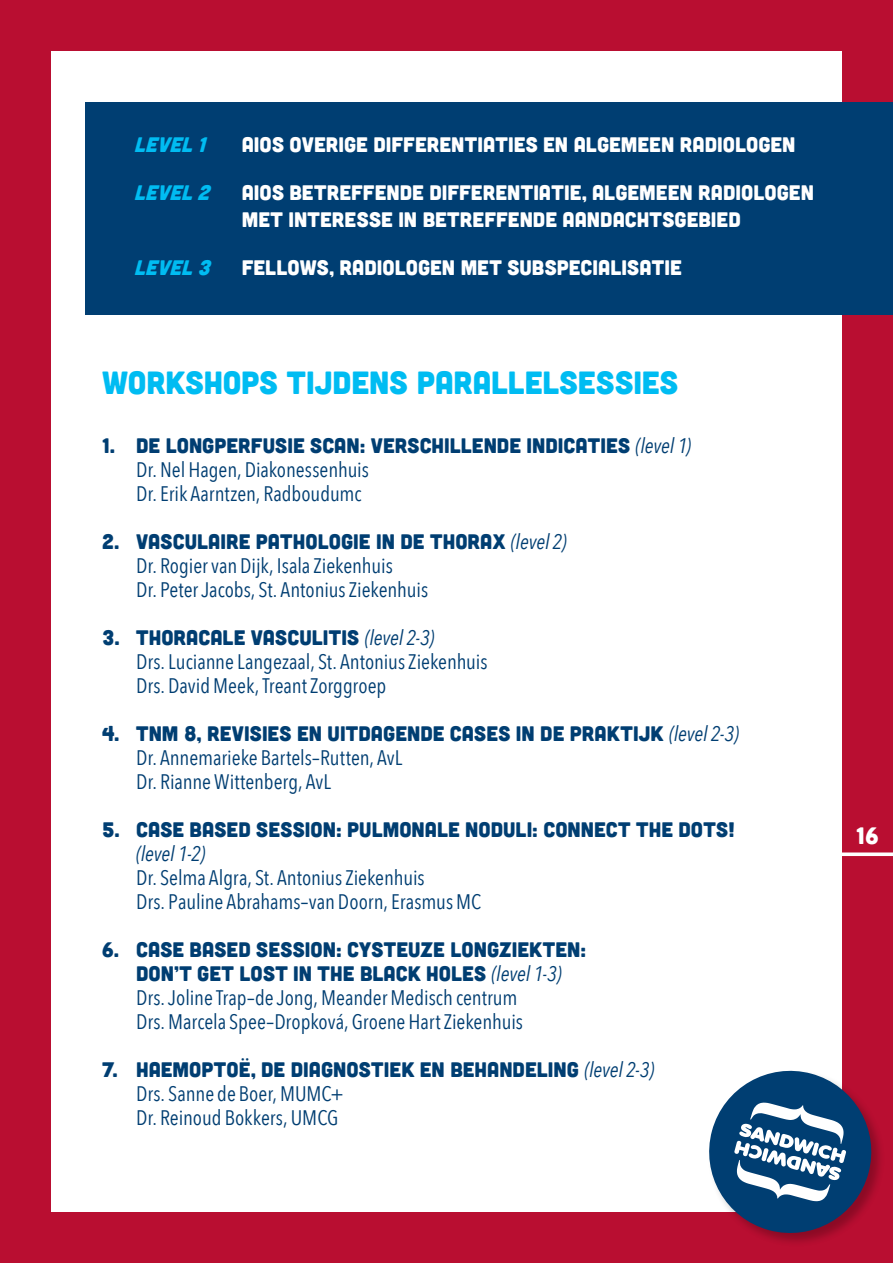
<style>
.page{position:relative;width:893px;height:1263px;background:#b90e31}
.page>*{position:absolute;margin:0;border:0;box-sizing:border-box;transform-origin:0 0}
.t1{font:32.1px "Cubano";color:#00bcf2}
.t2{font:23.7px "Cubano";color:#fff}
.t3{font:21px/24px "Avenir Next Condensed";letter-spacing:-.005em;color:#003e72}
.t4{font:21px/24px "Cubano";letter-spacing:.005em;color:#003e72;text-align:center}
.t5{font:21px/27px "Cubano";letter-spacing:.005em;color:#fff}
.t6{font:italic 21px "Avenir Next Condensed";letter-spacing:-.005em;color:#003e72}
.t7{font:italic 21px "Cubano";color:#00bcf2}
.s1{font-style:italic;color:#00bcf2}
.s2{font-family:"Avenir Next Condensed";font-style:italic}
</style>
<div class="page">
<div style="left:51px;top:51px;width:791px;height:1161px;background:#fff"></div>
<svg style="left:709px;top:1070px;width:171px;height:172px"></svg>
<svg style="left:842px;top:852px;width:51px;height:4px"></svg>
<div style="left:85px;top:102px;width:808px;height:213px;background:#003e72"></div>
<p class="t7" style="left:134px;top:131px;width:80px">LEVEL1</p>
<p class="t5" style="left:242px;top:130px;width:555px">AIOS OVERIGE DIFFERENTIATIES EN ALGEMEEN RADIOLOGEN</p>
<p class="t5" style="left:242px;top:178px;width:574px;text-indent:-108px"><span class="s1">LEVEL2</span> AIOS BETREFFENDE DIFFERENTIATIE, ALGEMEEN RADIOLOGEN<br>MET INTERESSE IN BETREFFENDE AANDACHTSGEBIED</p>
<p class="t5" style="left:134px;top:253px;width:549px"><span class="s1">LEVEL3</span> FELLOWS, RADIOLOGEN MET SUBSPECIALISATIE</p>
<h1 class="t1" style="left:102px;top:362px;width:578px">WORKSHOPS TIJDENS PARALLELSESSIES</h1>
<p class="t4" style="left:102px;top:433px;width:590px">1. DE LONGPERFUSIE SCAN: VERSCHILLENDE INDICATIES <span class="s2">(level 1)</span></p>
<p class="t3" style="left:136px;top:457px;width:234px">Dr. Nel Hagen, Diakonessenhuis<br>Dr. Erik Aarntzen, Radboudumc</p>
<p class="t4" style="left:102px;top:529px;width:466px">2. VASCULAIRE PATHOLOGIE IN DE THORAX <span class="s2">(level 2)</span></p>
<p class="t3" style="left:136px;top:553px;width:294px">Dr. Rogier van Dijk, Isala Ziekenhuis<br>Dr. Peter Jacobs, St. Antonius Ziekenhuis</p>
<p class="t4" style="left:102px;top:625px;width:334px">3. THORACALE VASCULITIS <span class="s2">(level 2-3)</span></p>
<p class="t3" style="left:136px;top:649px;width:353px">Drs. Lucianne Langezaal, St. Antonius Ziekenhuis<br>Drs. David Meek, Treant Zorggroep</p>
<p class="t4" style="left:102px;top:721px;width:638px">4. TNM 8, REVISIES EN UITDAGENDE CASES IN DE PRAKTIJK <span class="s2">(level 2-3)</span></p>
<p class="t3" style="left:136px;top:745px;width:268px">Dr. Annemarieke Bartels–Rutten, AvL<br>Dr. Rianne Wittenberg, AvL</p>
<p class="t4" style="left:102px;top:817px;width:634px">5. CASE BASED SESSION: PULMONALE NODULI: CONNECT THE DOTS!</p>
<p class="t6" style="left:136px;top:841px;width:71px">(level 1-2)</p>
<p class="t3" style="left:136px;top:865px;width:347px">Dr. Selma Algra, St. Antonius Ziekenhuis<br>Drs. Pauline Abrahams–van Doorn, Erasmus MC</p>
<p class="t4" style="left:102px;top:937px;width:486px">6. CASE BASED SESSION: CYSTEUZE LONGZIEKTEN:<br>DON’T GET LOST IN THE BLACK HOLES <span class="s2">(level 1-3)</span></p>
<p class="t3" style="left:136px;top:985px;width:388px">Drs. Joline Trap–de Jong, Meander Medisch centrum<br>Drs. Marcela Spee–Dropková, Groene Hart Ziekenhuis</p>
<p class="t4" style="left:102px;top:1057px;width:554px">7. HAEMOPTOË, DE DIAGNOSTIEK EN BEHANDELING <span class="s2">(level 2-3)</span></p>
<p class="t3" style="left:136px;top:1081px;width:210px">Drs. Sanne de Boer, MUMC+<br>Dr. Reinoud Bokkers, UMCG</p>
<p class="t2" style="left:856px;top:820px;width:24px">16</p>
</div>
